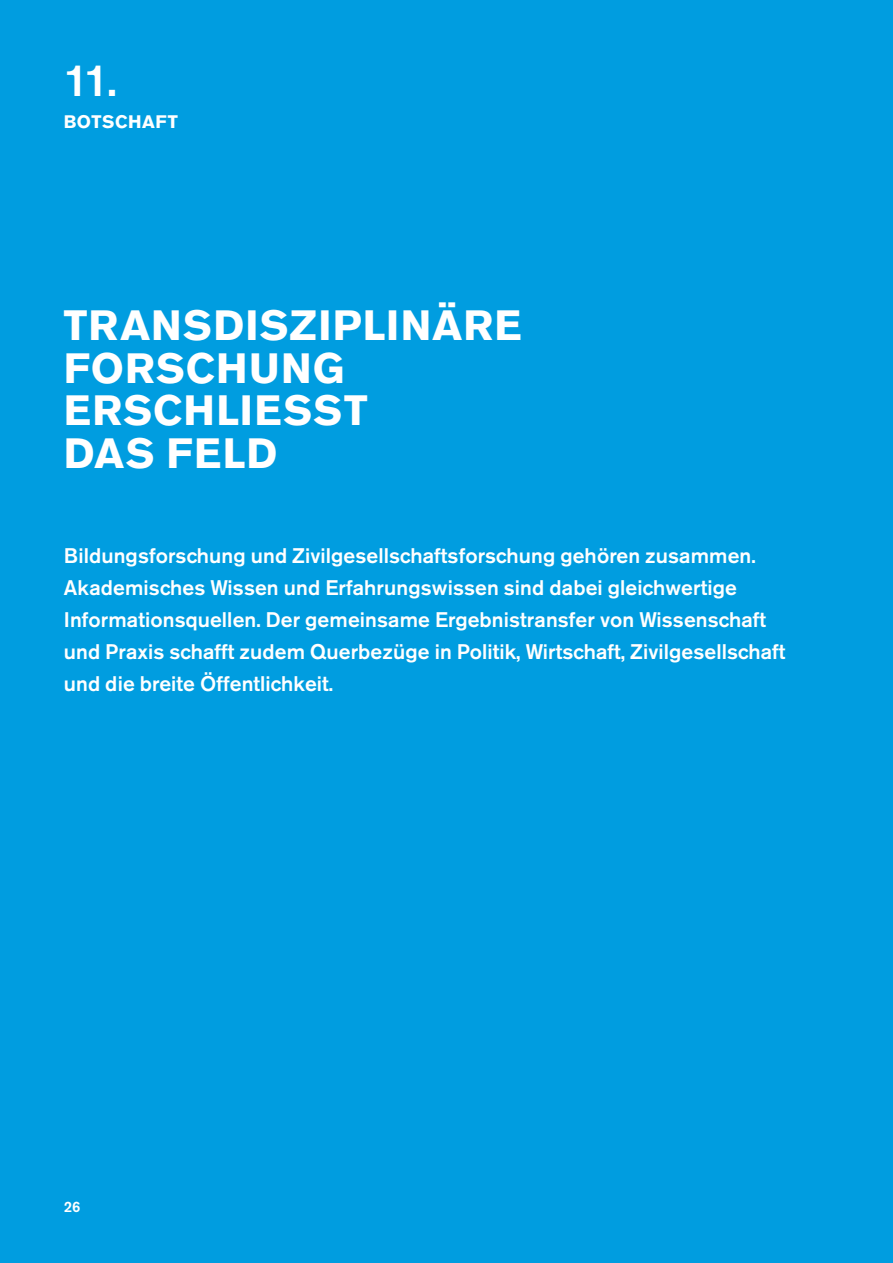
<style>
.page{position:relative;width:893px;height:1263px;background:#009de0}
.page>*{position:absolute;margin:0;border:0;box-sizing:border-box;transform-origin:0 0}
._1_-_head_-_B_AkzGro{font:500 45px "Akzidenz Grotesk BE";color:#fff}
.t1{font:700 42px "Akzidenz Grotesk BE";letter-spacing:.03em;color:#fff}
.t2{font:500 21px/32px "Akzidenz Grotesk BE";letter-spacing:.005em;color:#fff}
._1_-_head_-_B_AkzGro-2{font:700 18px "Akzidenz Grotesk BE";letter-spacing:.03em;color:#fff}
.t3{font:500 15px "Akzidenz Grotesk BQ";color:#fff}
</style>
<div class="page">
<p class="_1_-_head_-_B_AkzGro" style="left:64px;top:52px;width:55px">11.</p>
<p class="_1_-_head_-_B_AkzGro-2" style="left:64px;top:111px;width:116px">BOTSCHAFT</p>
<p class="t1" style="left:64px;top:301px;width:459px">TRANSDISZIPLINÄRE</p>
<p class="t1" style="left:64px;top:344px;width:282px">FORSCHUNG</p>
<p class="t1" style="left:64px;top:386px;width:305px">ERSCHLIESST</p>
<p class="t1" style="left:64px;top:429px;width:215px">DAS FELD</p>
<p class="t2" style="left:64px;top:540px;width:694px">Bildungsforschung und Zivilgesellschaftsforschung gehören zusammen.</p>
<p class="t2" style="left:64px;top:572px;width:723px">Akademisches Wissen und Erfahrungswissen sind dabei gleichwertige Informationsquellen. Der gemeinsame Ergebnistransfer von Wissenschaft und Praxis schafft zudem Querbezüge in Politik, Wirtschaft, Zivilgesellschaft und die breite Öffentlichkeit.</p>
<p class="t3" style="left:64px;top:1197px;width:18px">26</p>
</div>
